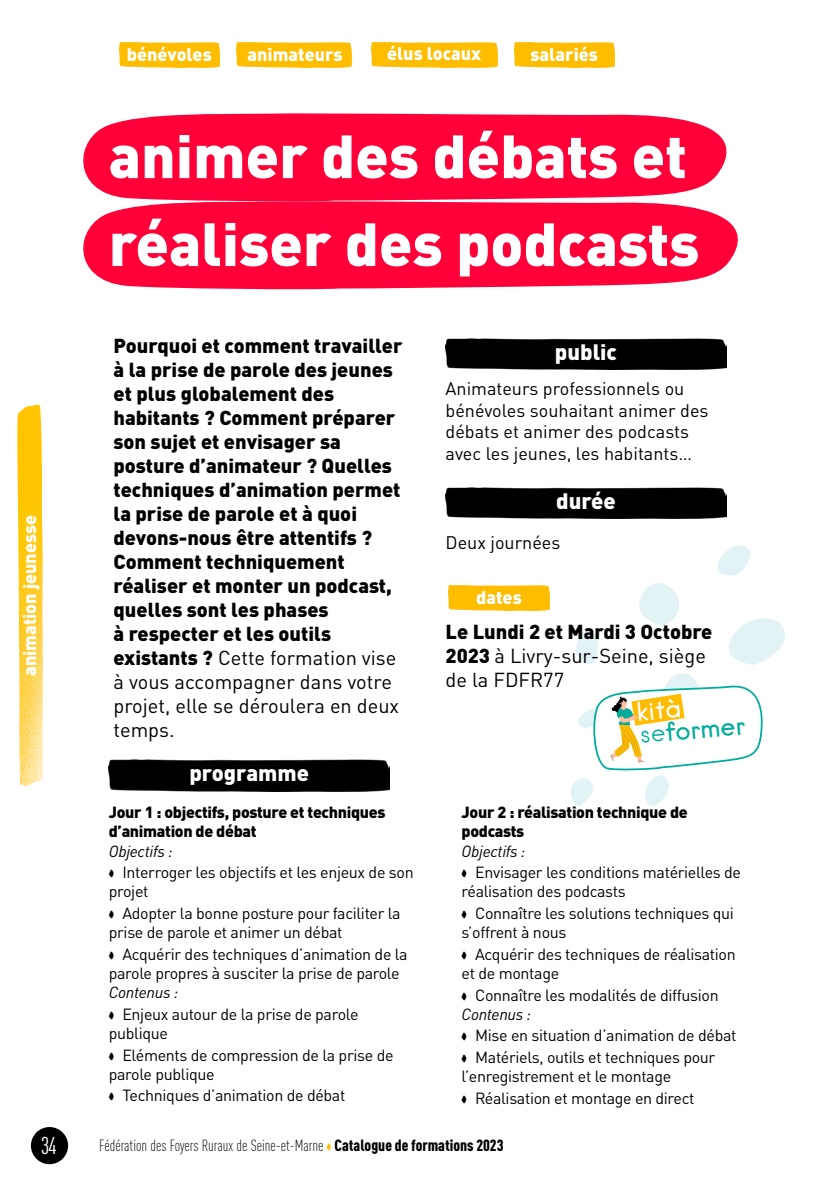
<style>
.page{position:relative;width:840px;height:1191px;background:#fff}
.page>*{position:absolute;margin:0;border:0;box-sizing:border-box;transform-origin:0 0}
.t1{font:900 60px/87.8px "DIN Pro";color:#fff}
.t2{font:24.6px "Hanken";color:#00ac9c}
.t3{font:24.6px "Hanken";color:#fff}
.t4{font:condensed 24px "DIN Pro";color:#fff}
.t5{font:900 22px "DIN Pro";color:#fff}
.t6{font:900 20px/24px "DIN Pro";color:#000}
.t7{font:20px/24px "DIN Pro";color:#000}
.t8{font:18px/21.6px "DIN Pro";color:#000}
.t9{font:900 18px "DIN Pro";color:#fff}
.t10{font:16px/19.2px "DIN Pro";letter-spacing:-.02em;color:#000}
.t11{font:900 16px/19.2px "DIN Pro";letter-spacing:-.02em;color:#000}
.t12{font:300 condensed 16px "DIN Pro";color:#000}
.t13{font:italic 16px "DIN Pro";letter-spacing:-.02em;color:#000}
.s1{font-weight:400}
.s2{font-weight:900}
.s3{font-weight:300}
</style>
<div class="page">
<div style="left:31px;top:1127px;width:37px;height:37px;background:#000;border-radius:50%"></div>
<svg style="left:83px;top:113px;width:644px;height:87px;background:#ff1447"></svg>
<svg style="left:83px;top:200px;width:655px;height:90px;background:#ff194b"></svg>
<img style="left:18px;top:404px;width:25px;height:382px">
<img style="left:119px;top:42px;width:100px;height:25px">
<img style="left:236px;top:42px;width:115px;height:25px">
<img style="left:371px;top:42px;width:126px;height:25px">
<img style="left:514px;top:42px;width:100px;height:25px">
<img style="left:445px;top:338px;width:281px;height:31px">
<img style="left:445px;top:487px;width:281px;height:32px">
<div style="left:109px;top:760px;width:280px;height:31px;background:#000"></div>
<img style="left:448px;top:585px;width:101px;height:25px">
<svg style="left:571px;top:545px;width:214px;height:261px"></svg>
<hr style="left:839px;top:579px;width:1px;height:612px;background:#ffbc00">
<p class="t9" style="left:127px;top:39px;width:86px">bénévoles</p>
<p class="t9" style="left:247px;top:39px;width:97px">animateurs</p>
<p class="t9" style="left:387px;top:38px;width:96px">élus locaux</p>
<p class="t9" style="left:530px;top:39px;width:69px">salariés</p>
<p class="t9" style="left:14px;top:676px;width:163px;rotate:-90deg">animation jeunesse</p>
<h1 class="t1" style="left:109px;top:105px;width:591px">animer des débats et réaliser des podcasts</h1>
<p class="t6" style="left:113px;top:331px;width:290px">Pourquoi et comment travailler à la prise de parole des jeunes et plus globalement des habitants ? Comment préparer son sujet et envisager sa posture d’animateur ? Quelles techniques d’animation permet la prise de parole et à quoi devons-nous être attentifs ?<br>Comment techniquement réaliser et monter un podcast, quelles sont les phases<br>à respecter et les outils existants ? <span class="s1">Cette formation vise à vous accompagner dans votre projet, elle se déroulera en deux temps.</span></p>
<h3 class="t5" style="left:189px;top:754px;width:121px">programme</h3>
<p class="t11" style="left:109px;top:800px;width:278px">Jour 1 : objectifs, posture et techniques d’animation de débat</p>
<p class="t13" style="left:109px;top:838px;width:65px">Objectifs :</p>
<p class="t10" style="left:109px;top:861px;width:306px;text-indent:14px">Interroger les objectifs et les enjeux de son projet</p>
<p class="t10" style="left:109px;top:902px;width:293px;text-indent:14px">Adopter la bonne posture pour faciliter la prise de parole et animer un débat</p>
<p class="t10" style="left:109px;top:942px;width:300px;text-indent:14px">Acquérir des techniques d’animation de la parole propres à susciter la prise de parole</p>
<p class="t13" style="left:109px;top:980px;width:71px">Contenus :</p>
<p class="t10" style="left:109px;top:1002px;width:251px;text-indent:14px">Enjeux autour de la prise de parole publique</p>
<p class="t10" style="left:109px;top:1043px;width:286px;text-indent:14px">Eléments de compression de la prise de parole publique</p>
<p class="t10" style="left:122px;top:1084px;width:224px">Techniques d’animation de débat</p>
<h3 class="t5" style="left:554px;top:333px;width:64px">public</h3>
<p class="t8" style="left:445px;top:376px;width:264px">Animateurs professionnels ou bénévoles souhaitant animer des débats et animer des podcasts avec les jeunes, les habitants…</p>
<h3 class="t5" style="left:556px;top:482px;width:61px">durée</h3>
<p class="t8" style="left:445px;top:529px;width:116px">Deux journées</p>
<p class="t9" style="left:476px;top:582px;width:47px">dates</p>
<p class="t7" style="left:445px;top:617px;width:268px"><span class="s2">Le Lundi 2 et Mardi 3 Octobre<br>2023</span> à Livry-sur-Seine, siège de la FDFR77</p>
<h2 class="t3" style="left:634px;top:696px;width:46px;rotate:-5deg">kità</h2>
<h2 class="t2" style="left:638px;top:719px;width:107px;rotate:-5deg"><span class="s3">se</span>former</h2>
<p class="t11" style="left:461px;top:800px;width:227px">Jour 2 : réalisation technique de podcasts</p>
<p class="t13" style="left:461px;top:838px;width:65px">Objectifs :</p>
<p class="t10" style="left:461px;top:861px;width:281px;text-indent:14px">Envisager les conditions matérielles de réalisation des podcasts</p>
<p class="t10" style="left:461px;top:902px;width:274px;text-indent:14px">Connaître les solutions techniques qui s’offrent à nous</p>
<p class="t10" style="left:461px;top:942px;width:275px;text-indent:14px">Acquérir des techniques de réalisation et de montage</p>
<p class="t10" style="left:475px;top:983px;width:245px">Connaître les modalités de diffusion</p>
<p class="t13" style="left:461px;top:1001px;width:71px">Contenus :</p>
<p class="t10" style="left:475px;top:1023px;width:263px;line-height:21.6px">Mise en situation d’animation de débat<br>Matériels, outils et techniques pour</p>
<p class="t10" style="left:475px;top:1064px;width:221px;line-height:21.6px;text-indent:-14px">l’enregistrement et le montage<br>Réalisation et montage en direct</p>
<h3 class="t4" style="left:41px;top:1128px;width:18px">34</h3>
<p class="t12" style="left:99px;top:1134px;width:405px">Fédération des Foyers Ruraux de Seine-et-Marne <span class="s2">Catalogue de formations 2023</span></p>
</div>
